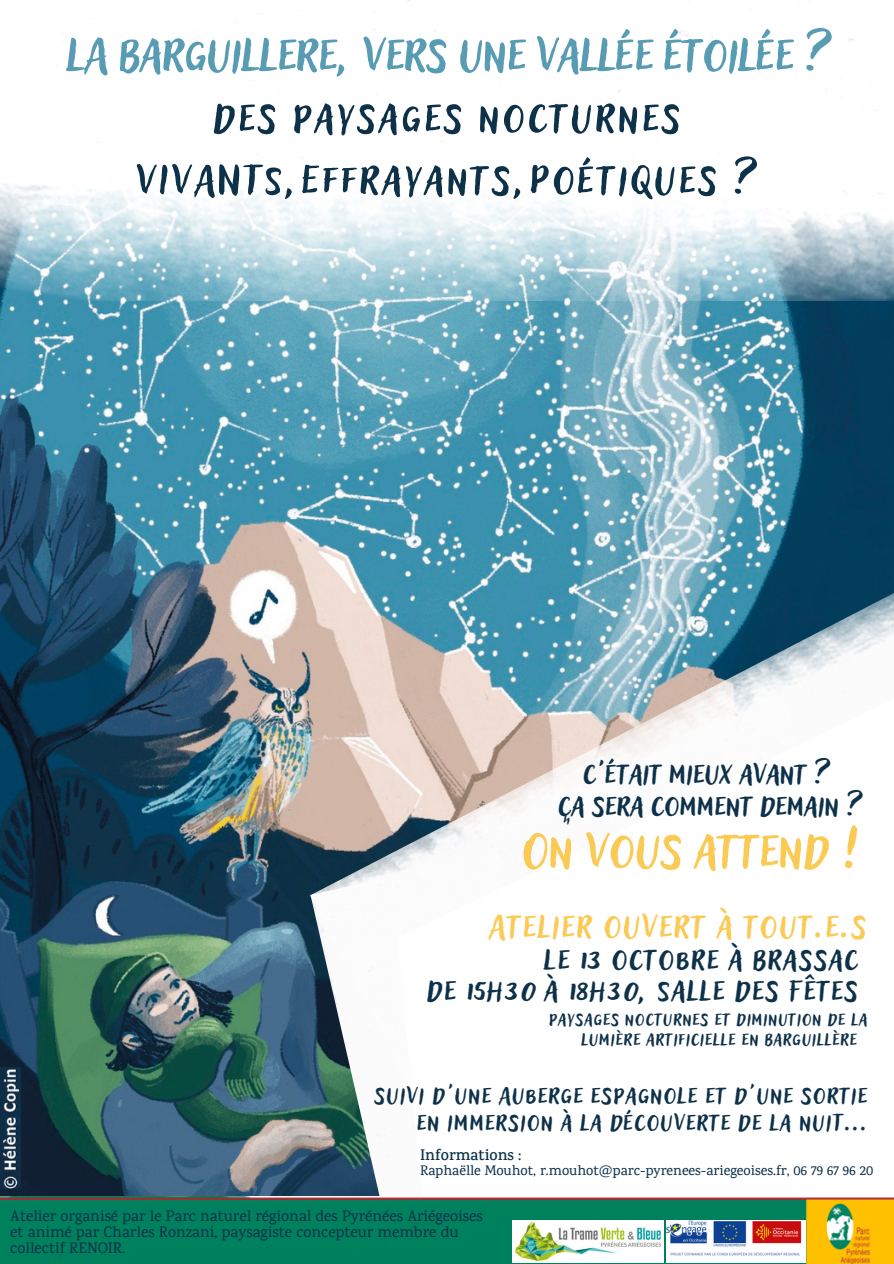
<style>
.page{position:relative;width:894px;height:1264px;background:#fff}
.page>*{position:absolute;margin:0;border:0;box-sizing:border-box;transform-origin:0 0}
.t1{font:61.5px "Adlery Pro Blockletter";letter-spacing:.005em;color:#faca55}
.t2{font:60px "Adlery Pro Blockletter";color:#589cb3}
.t3{font:52.5px/61.9px "Adlery Pro Blockletter";letter-spacing:.06em;color:#0e314a;text-align:center}
.t4{font:42px "Adlery Pro Blockletter";letter-spacing:.045em;color:#faca55}
.t5{font:37.5px/31.5px "Adlery Pro Blockletter";letter-spacing:.045em;color:#0e314a;text-align:right}
.t6{font:36px/31.5px "Adlery Pro Blockletter";letter-spacing:.01em;color:#0e314a;text-align:center}
.t7{font:30px/27px "Adlery Pro Blockletter";letter-spacing:.045em;color:#0e314a;text-align:right}
.t8{font:22.5px/20.2px "Adlery Pro Blockletter";letter-spacing:.045em;color:#0e314a}
.t9{font:500 15.6px/15.8px "Karma";color:#0e314a}
.t10{font:600 15.6px "Karma";color:#0e314a}
.t11{font:500 14.1px "Karma";color:#0e314a}
.s1{font-weight:500}
</style>
<div class="page">
<img style="left:0;top:300px;width:893px;height:896px">
<img style="left:0;top:0;width:893px;height:300px">
<svg style="left:271px;top:561px;width:622px;height:635px"></svg>
<img style="left:0;top:1196px;width:893px;height:67px">
<img style="left:512px;top:1220px;width:151px;height:42px">
<img style="left:666px;top:1220px;width:139px;height:42px">
<img style="left:0;top:1067px;width:20px;height:120px">
<h2 class="t2" style="left:67px;top:14px;width:751px">lA Barguillere, Vers une vallée étoilée ?</h2>
<h3 class="t3" style="left:136px;top:82px;width:609px">des paysages nocturnes<br>VIVANTS,Effrayants,Poétiques ?</h3>
<h3 class="t6" style="left:558px;top:754px;width:297px">c'était mieux avant ?<br>ça sera comment demain ?</h3>
<h1 class="t1" style="left:522px;top:809px;width:333px">On Vous attend !</h1>
<h3 class="t4" style="left:489px;top:898px;width:378px">Atelier ouvert à tout.e.s</h3>
<h3 class="t5" style="left:426px;top:940px;width:432px">Le 13 octobre à Brassac<br>de 15h30 à 18h30, Salle des Fêtes</h3>
<h3 class="t8" style="left:581px;top:1007px;width:287px;text-indent:-32px">paysages nocturnes et diminution de la lumière artificielle en Barguillère</h3>
<h3 class="t7" style="left:374px;top:1078px;width:493px">suivi d'une Auberge espagnole et d'une sortie en immersion à la découverte de la nuiT...</h3>
<p class="t10" style="left:420px;top:1145px;width:103px">Informations <span class="s1">:</span></p>
<p class="t11" style="left:420px;top:1161px;width:455px">Raphaëlle Mouhot, r.mouhot@parc-pyrenees-ariegeoises.fr, 06 79 67 96 20</p>
<p class="t9" style="left:10px;top:1207px;width:474px">Atelier organisé par le Parc naturel régional des Pyrénées Ariégeoises et animé par Charles Ronzani, paysagiste concepteur membre du collectif RENOIR.</p>
</div>
